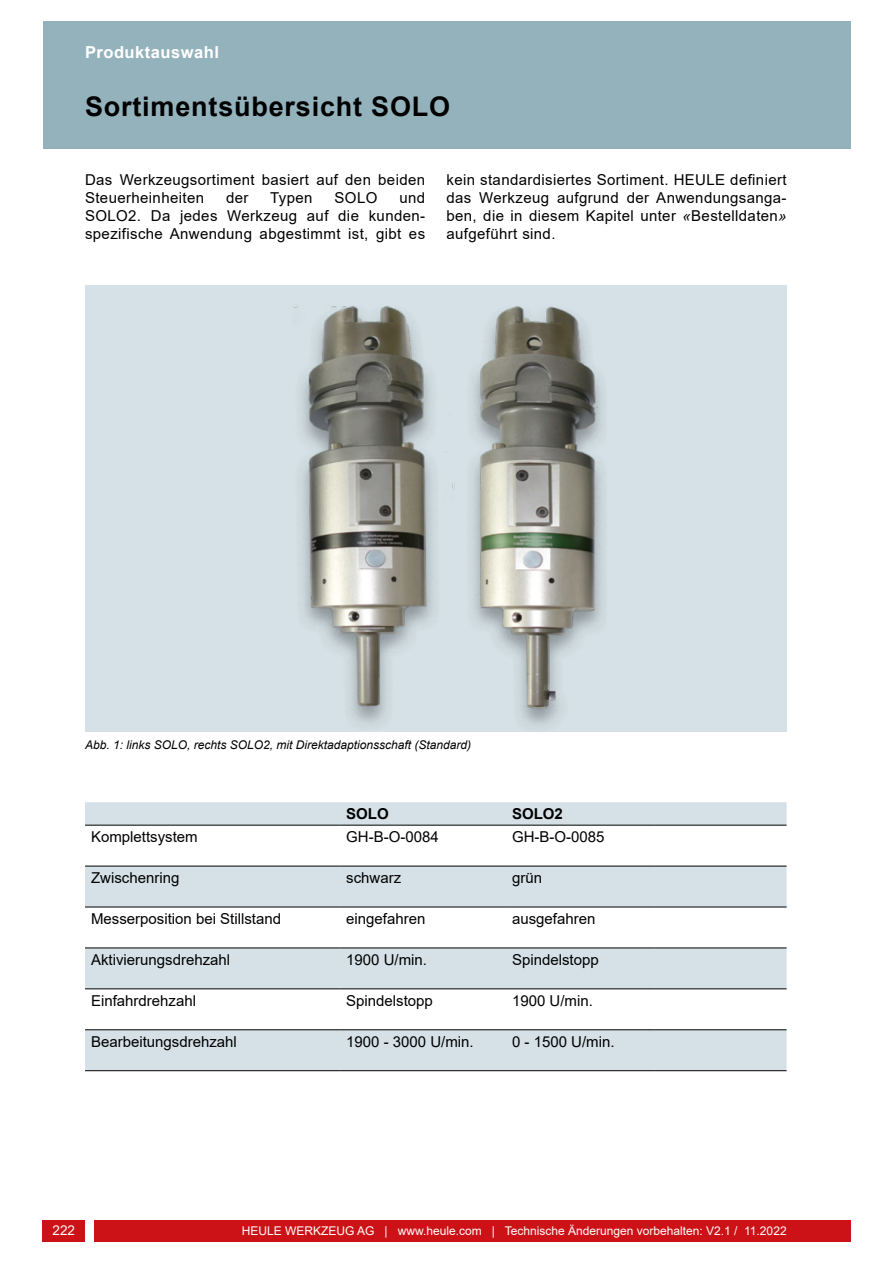
<style>
.page{position:relative;width:893px;height:1263px;background:#fff}
.page>*{position:absolute;margin:0;border:0;box-sizing:border-box;transform-origin:0 0}
.t1{font:700 27px "Arial";letter-spacing:.03em;color:#000}
.t2{font:700 16.5px "Arial";letter-spacing:.03em;color:#fff}
.t3{font:15px/18px "Arial";color:#000;text-align:justify}
.t4{font:15px/18px "Arial";letter-spacing:.025em;color:#000}
.t5{font:700 15px "Arial";color:#000}
.t6{font:13.5px "Arial";color:#fff}
.t7{font:12px "Arial";color:#fff}
.t8{font:italic 12px "Arial";color:#000}
.s1{font-style:italic}
</style>
<div class="page">
<div style="left:43px;top:1220px;width:42px;height:22px;background:#cc1216"></div>
<div style="left:94px;top:1220px;width:756px;height:22px;background:#cc1216"></div>
<div style="left:85px;top:286px;width:702px;height:446px;background:#d5e1e6"></div>
<img style="left:293px;top:305px;width:162px;height:420px">
<img style="left:472px;top:306px;width:132px;height:420px">
<div style="left:43px;top:21px;width:807px;height:128px;background:#94b2bc"></div>
<svg style="left:85px;top:802px;width:702px;height:268px;fill:#d5e1e6"></svg>
<hr style="left:85px;top:825px;width:255px;height:1px;background:#000">
<hr style="left:340px;top:825px;width:166px;height:1px;background:#000">
<hr style="left:506px;top:825px;width:149px;height:1px;background:#000">
<hr style="left:655px;top:825px;width:132px;height:1px;background:#000">
<hr style="left:85px;top:866px;width:255px;height:1px;background:#000">
<hr style="left:340px;top:866px;width:166px;height:1px;background:#000">
<hr style="left:506px;top:866px;width:149px;height:1px;background:#000">
<hr style="left:655px;top:866px;width:132px;height:1px;background:#000">
<hr style="left:85px;top:907px;width:255px;height:1px;background:#000">
<hr style="left:340px;top:907px;width:166px;height:1px;background:#000">
<hr style="left:506px;top:907px;width:149px;height:1px;background:#000">
<hr style="left:655px;top:907px;width:132px;height:1px;background:#000">
<hr style="left:85px;top:947px;width:255px;height:1px;background:#000">
<hr style="left:340px;top:947px;width:166px;height:1px;background:#000">
<hr style="left:506px;top:947px;width:149px;height:1px;background:#000">
<hr style="left:655px;top:947px;width:132px;height:1px;background:#000">
<hr style="left:85px;top:988px;width:255px;height:1px;background:#000">
<hr style="left:340px;top:988px;width:166px;height:1px;background:#000">
<hr style="left:506px;top:988px;width:149px;height:1px;background:#000">
<hr style="left:655px;top:988px;width:132px;height:1px;background:#000">
<hr style="left:85px;top:1029px;width:255px;height:1px;background:#000">
<hr style="left:340px;top:1029px;width:166px;height:1px;background:#000">
<hr style="left:506px;top:1029px;width:149px;height:1px;background:#000">
<hr style="left:655px;top:1029px;width:132px;height:1px;background:#000">
<hr style="left:85px;top:1070px;width:255px;height:1px;background:#000">
<hr style="left:340px;top:1070px;width:166px;height:1px;background:#000">
<hr style="left:506px;top:1070px;width:149px;height:1px;background:#000">
<hr style="left:655px;top:1070px;width:132px;height:1px;background:#000">
<p class="t2" style="left:85px;top:46px;width:135px">Produktauswahl</p>
<h1 class="t1" style="left:85px;top:96px;width:367px">Sortimentsübersicht SOLO</h1>
<p class="t4" style="left:85px;top:172px;width:342px">Das Werkzeugsortiment basiert auf den beiden<br>Steuerheinheiten</p>
<p class="t3" style="left:226px;top:190px;width:24px">der</p>
<p class="t3" style="left:270px;top:190px;width:44px">Typen</p>
<p class="t3" style="left:335px;top:190px;width:44px">SOLO</p>
<p class="t3" style="left:85px;top:190px;width:342px;text-indent:314px">und SOLO2. Da jedes Werkzeug auf die kunden&shy;spezifische Anwendung abgestimmt ist, gibt es</p>
<p class="t3" style="left:446px;top:172px;width:342px">kein standardisiertes Sortiment. HEULE definiert das Werkzeug aufgrund der Anwendungsanga&shy;ben, die in diesem Kapitel unter <span class="s1">«</span>Bestelldaten<span class="s1">» </span>aufgeführt sind.</p>
<p class="t8" style="left:85px;top:737px;width:388px">Abb. 1: links SOLO, rechts SOLO2, mit Direktadaptionsschaft (Standard)</p>
<p class="t5" style="left:346px;top:808px;width:44px">SOLO</p>
<p class="t5" style="left:512px;top:808px;width:52px">SOLO2</p>
<p class="t3" style="left:91px;top:829px;width:108px">Komplettsystem</p>
<p class="t3" style="left:346px;top:829px;width:94px">GH-B-O-0084</p>
<p class="t3" style="left:512px;top:829px;width:94px">GH-B-O-0085</p>
<p class="t3" style="left:91px;top:870px;width:90px">Zwischenring</p>
<p class="t3" style="left:346px;top:870px;width:57px">schwarz</p>
<p class="t3" style="left:512px;top:870px;width:32px">grün</p>
<p class="t3" style="left:91px;top:911px;width:192px">Messerposition bei Stillstand</p>
<p class="t3" style="left:346px;top:911px;width:81px">eingefahren</p>
<p class="t3" style="left:512px;top:911px;width:85px">ausgefahren</p>
<p class="t3" style="left:91px;top:952px;width:141px">Aktivierungsdrehzahl</p>
<p class="t3" style="left:346px;top:952px;width:82px">1900 U/min.</p>
<p class="t3" style="left:512px;top:952px;width:88px">Spindelstopp</p>
<p class="t3" style="left:91px;top:993px;width:107px">Einfahrdrehzahl</p>
<p class="t3" style="left:346px;top:993px;width:88px">Spindelstopp</p>
<p class="t3" style="left:512px;top:993px;width:82px">1900 U/min.</p>
<p class="t3" style="left:91px;top:1034px;width:147px">Bearbeitungsdrehzahl</p>
<p class="t3" style="left:346px;top:1034px;width:129px">1900 - 3000 U/min.</p>
<p class="t3" style="left:512px;top:1034px;width:104px">0 - 1500 U/min.</p>
<p class="t6" style="left:53px;top:1224px;width:24px">222</p>
<p class="t7" style="left:242px;top:1226px;width:546px">HEULE WERKZEUG AG | www.heule.com | Technische Änderungen vorbehalten: V2.1 / 11.2022</p>
</div>
